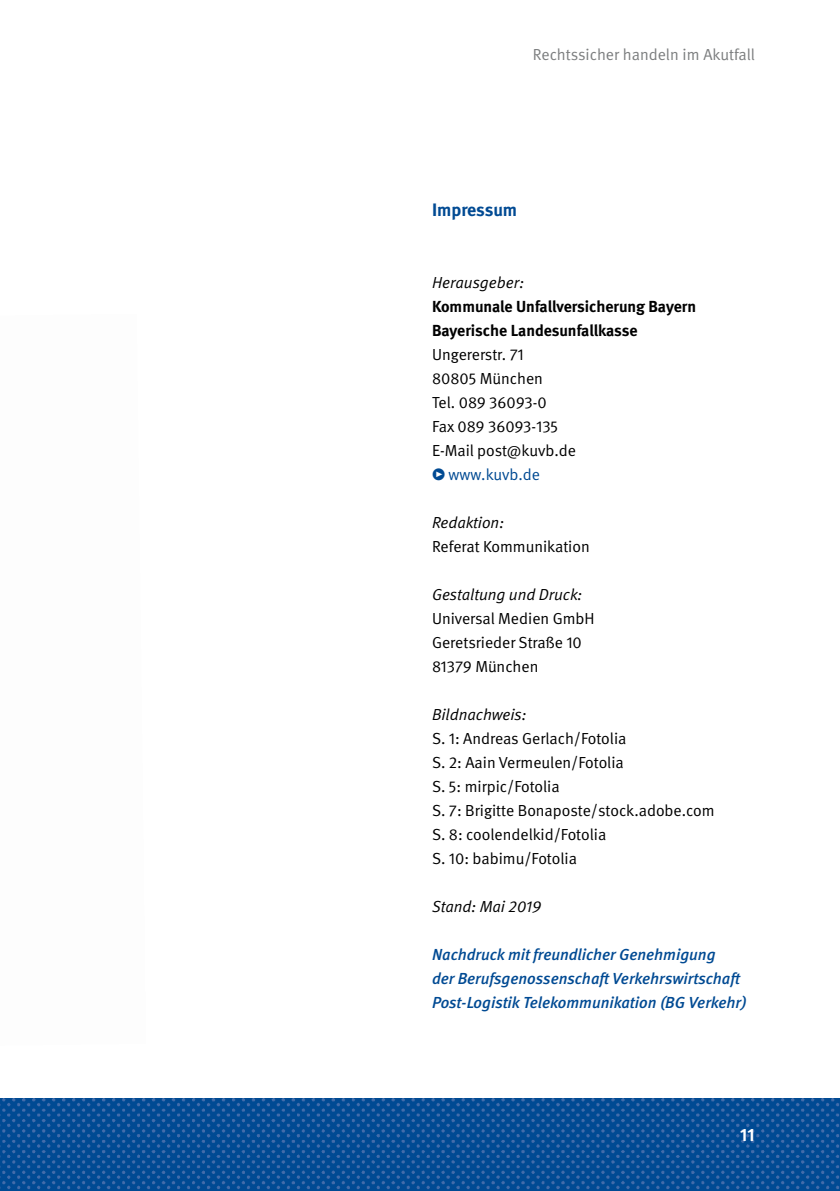
<style>
.page{position:relative;width:840px;height:1191px;background:#fff}
.page>*{position:absolute;margin:0;border:0;box-sizing:border-box;transform-origin:0 0}
.Grundschrift{font:700 18px "DGUV Meta";letter-spacing:-.005em;color:#004a93}
.Zwischentitel{font:700 18px "DGUV Meta";color:#fff}
.Grundschrift-2{font:16px/24px "DGUV Meta";color:#000}
.Grundschrift-3{font:italic 500 16px/24px "DGUV Meta";color:#004a93}
.Grundschrift-4{font:italic 16px "DGUV Meta";color:#000}
.Ueberschrift{font:16px "DGUV Meta";color:#7c7e7f}
.Grundschrift-5{font:16px "DGUV Meta";color:#004a93}
.s1{font-weight:700}
.s2{font-style:italic}
</style>
<div class="page">
<img style="left:0;top:1098px;width:839px;height:93px">
<p class="Ueberschrift" style="left:532px;top:45px;width:223px">Rechtssicher handeln im Akutfall</p>
<p class="Grundschrift" style="left:432px;top:199px;width:87px">Impressum</p>
<p class="Grundschrift-4" style="left:432px;top:273px;width:93px">Herausgeber:</p>
<p class="Grundschrift-2" style="left:432px;top:295px;width:265px"><span class="s1">Kommunale Unfallversicherung Bayern<br>Bayerische Landesunfallkasse<br></span>Ungererstr. 71<br>80805 München<br>Tel. 089 36093-0<br>Fax 089 36093-135<br>E-Mail post@kuvb.de</p>
<p class="Grundschrift-5" style="left:432px;top:465px;width:109px">• www.kuvb.de</p>
<p class="Grundschrift-2" style="left:432px;top:511px;width:159px"><span class="s2">Redaktion:<br></span>Referat Kommunikation</p>
<p class="Grundschrift-2" style="left:432px;top:583px;width:164px"><span class="s2">Gestaltung und Druck:<br></span>Universal Medien GmbH<br>Geretsrieder Straße 10<br>81379 München</p>
<p class="Grundschrift-4" style="left:432px;top:705px;width:96px">Bildnachweis:</p>
<p class="Grundschrift-2" style="left:432px;top:727px;width:196px">S. 1: Andreas Gerlach/Fotolia</p>
<p class="Grundschrift-2" style="left:432px;top:751px;width:193px">S. 2: Aain Vermeulen/Fotolia</p>
<p class="Grundschrift-2" style="left:432px;top:775px;width:129px">S. 5: mirpic/Fotolia</p>
<p class="Grundschrift-2" style="left:432px;top:799px;width:284px">S. 7: Brigitte Bonaposte/stock.adobe.com</p>
<p class="Grundschrift-2" style="left:432px;top:823px;width:176px">S. 8: coolendelkid/Fotolia</p>
<p class="Grundschrift-2" style="left:432px;top:847px;width:146px">S. 10: babimu/Fotolia</p>
<p class="Grundschrift-4" style="left:432px;top:897px;width:110px">Stand: Mai 2019</p>
<p class="Grundschrift-3" style="left:432px;top:943px;width:316px">Nachdruck mit freundlicher Genehmigung<br>der Berufsgenossenschaft Verkehrswirtschaft<br>Post-Logistik Telekommunikation (BG Verkehr)</p>
<p class="Zwischentitel" style="left:739px;top:1123px;width:16px">11</p>
</div>
